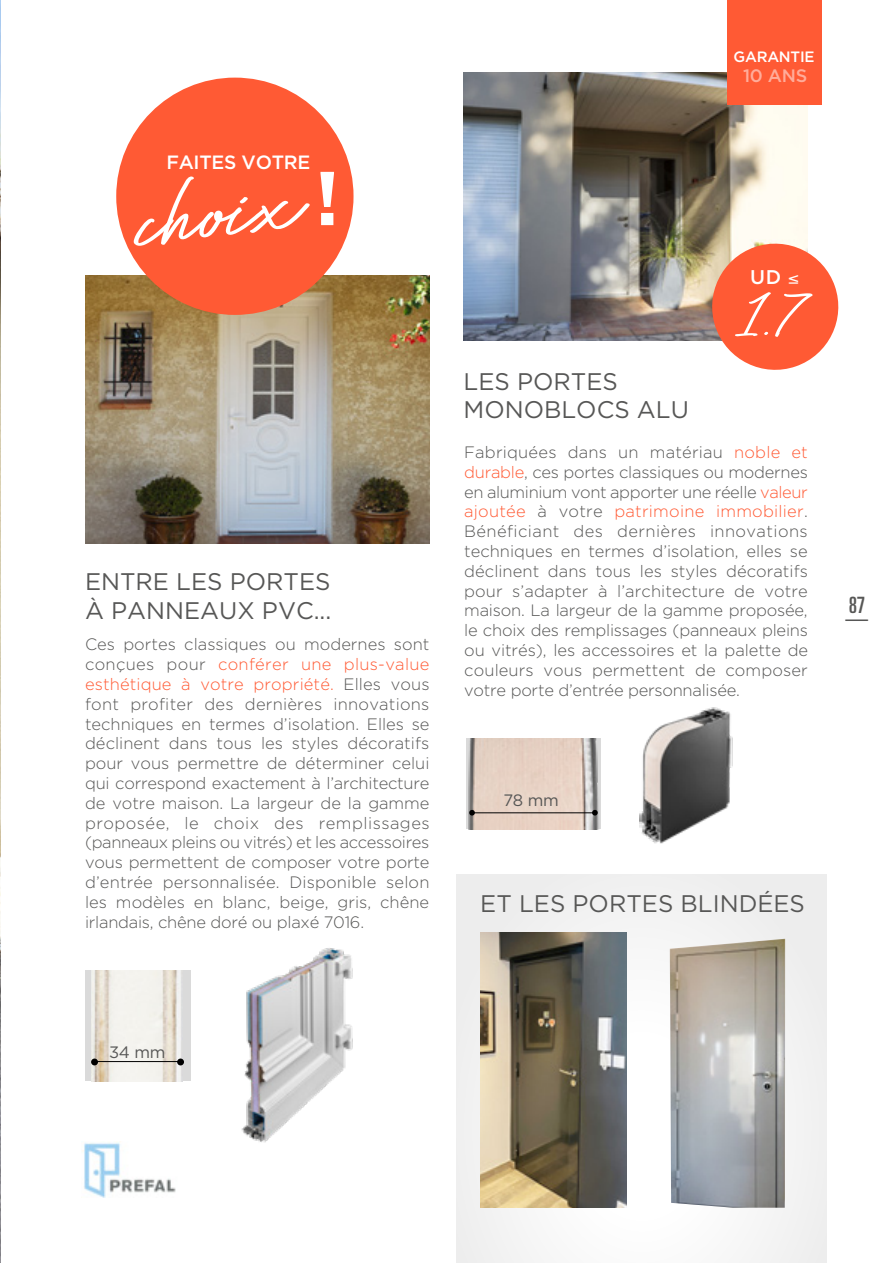
<style>
.page{position:relative;width:893px;height:1263px;background:#fff}
.page>*{position:absolute;margin:0;border:0;box-sizing:border-box;transform-origin:0 0}
.t1{font:135.3px "Bayshore";color:#fff}
.t2{font:89.25px "Bayshore";color:#fff}
.t3{font:700 76.05px "Gotham";color:#fff}
.t4{font:24px/28.8px "Gotham";color:#575756}
.t5{font:ultra-condensed 22.65px "Univers LT Std";color:#575756}
.t6{font:ultra-condensed 22.5px "Univers LT Std";color:#575756}
.t7{font:500 19.8px "Gotham";color:#fff}
.t8{font:500 19.2px "Gotham";letter-spacing:-.015em;color:#fff}
.t9{font:500 18px "Gotham";color:#ffac9a}
.t10{font:300 16.5px/19.8px "Gotham";letter-spacing:-.015em;color:#575756;text-align:justify}
.t11{font:16.5px "Gotham";letter-spacing:-.015em;color:#575756}
.t12{font:500 15px "Gotham";letter-spacing:-.015em;color:#fff}
.s1{color:#ff5a34}
</style>
<div class="page">
<div style="left:456px;top:875px;width:371px;height:388px;background:linear-gradient(to right,#f3f3f3,#f4f4f4)"></div>
<img style="left:85px;top:275px;width:344px;height:268px">
<div style="left:85px;top:970px;width:105px;height:111px;background:#dadada"></div>
<img style="left:91px;top:970px;width:91px;height:111px">
<hr style="left:93px;top:1061px;width:86px;height:1px;background:#000">
<div style="left:91px;top:1058px;width:7px;height:7px;background:#000;border-radius:50%"></div>
<div style="left:177px;top:1058px;width:7px;height:7px;background:#000;border-radius:50%"></div>
<img style="left:670px;top:939px;width:115px;height:269px">
<img style="left:241px;top:948px;width:112px;height:195px">
<img style="left:640px;top:707px;width:93px;height:137px">
<img style="left:0;top:0;width:1px;height:1263px">
<img style="left:463px;top:73px;width:345px;height:268px">
<svg style="left:704px;top:236px;width:135px;height:134px"></svg>
<div style="left:727px;top:0;width:95px;height:104px;background:#ff5a34"></div>
<img style="left:480px;top:932px;width:146px;height:276px">
<div style="left:116px;top:78px;width:238px;height:237px;background:#ff5a34;border-radius:50%"></div>
<img style="left:82px;top:1141px;width:94px;height:57px">
<img style="left:466px;top:738px;width:134px;height:91px">
<hr style="left:470px;top:812px;width:125px;height:1px;background:#000">
<svg style="left:592px;top:810px;width:6px;height:5px"></svg>
<svg style="left:469px;top:810px;width:6px;height:5px"></svg>
<p class="t8" style="left:166px;top:149px;width:146px">FAITES VOTRE</p>
<h3 class="t3" style="left:315px;top:148px;width:26px">!</h3>
<h1 class="t1" style="left:131px;top:119px;width:164px;rotate:-7deg">choix</h1>
<h3 class="t4" style="left:85px;top:566px;width:248px">ENTRE LES PORTES<br>À PANNEAUX PVC...</h3>
<p class="t10" style="left:85px;top:634px;width:346px">Ces portes classiques ou modernes sont conçues pour <span class="s1">conférer une plus-value esthétique à votre propriété.</span> Elles vous font profiter des dernières innovations techniques en termes d’isolation. Elles se déclinent dans tous les styles décoratifs pour vous permettre de déterminer celui qui correspond exactement à l’architecture de votre maison. La largeur de la gamme proposée, le choix des remplissages (panneaux pleins ou vitrés) et les accessoires vous permettent de composer votre porte d’entrée personnalisée. Disponible selon les modèles en blanc, beige, gris, chêne irlandais, chêne doré ou plaxé 7016.</p>
<p class="t12" style="left:734px;top:47px;width:83px">GARANTIE</p>
<p class="t9" style="left:743px;top:64px;width:66px">10 ANS</p>
<h3 class="t4" style="left:463px;top:366px;width:227px">LES PORTES<br>MONOBLOCS ALU</h3>
<p class="t7" style="left:750px;top:264px;width:50px">UD ≤</p>
<h2 class="t2" style="left:742px;top:252px;width:67px">1.7</h2>
<p class="t10" style="left:464px;top:442px;width:345px">Fabriquées dans un matériau <span class="s1">noble et durable</span>, ces portes classiques ou modernes en aluminium vont apporter une réelle <span class="s1">valeur ajoutée</span> à votre <span class="s1">patrimoine immobilier</span>.<br>Bénéficiant des dernières innovations techniques en termes d’isolation, elles se déclinent dans tous les styles décoratifs pour s’adapter à l’architecture de votre maison. La largeur de la gamme proposée, le choix des remplissages (panneaux pleins ou vitrés), les accessoires et la palette de couleurs vous permettent de composer votre porte d’entrée personnalisée.</p>
<h3 class="t6" style="left:849px;top:592px;width:18px">87</h3>
<h3 class="t5" style="left:846px;top:605px;width:24px">—</h3>
<p class="t11" style="left:503px;top:790px;width:57px">78 mm</p>
<h3 class="t4" style="left:480px;top:888px;width:326px">ET LES PORTES BLINDÉES</h3>
<p class="t11" style="left:109px;top:1041px;width:58px">34 mm</p>
</div>
